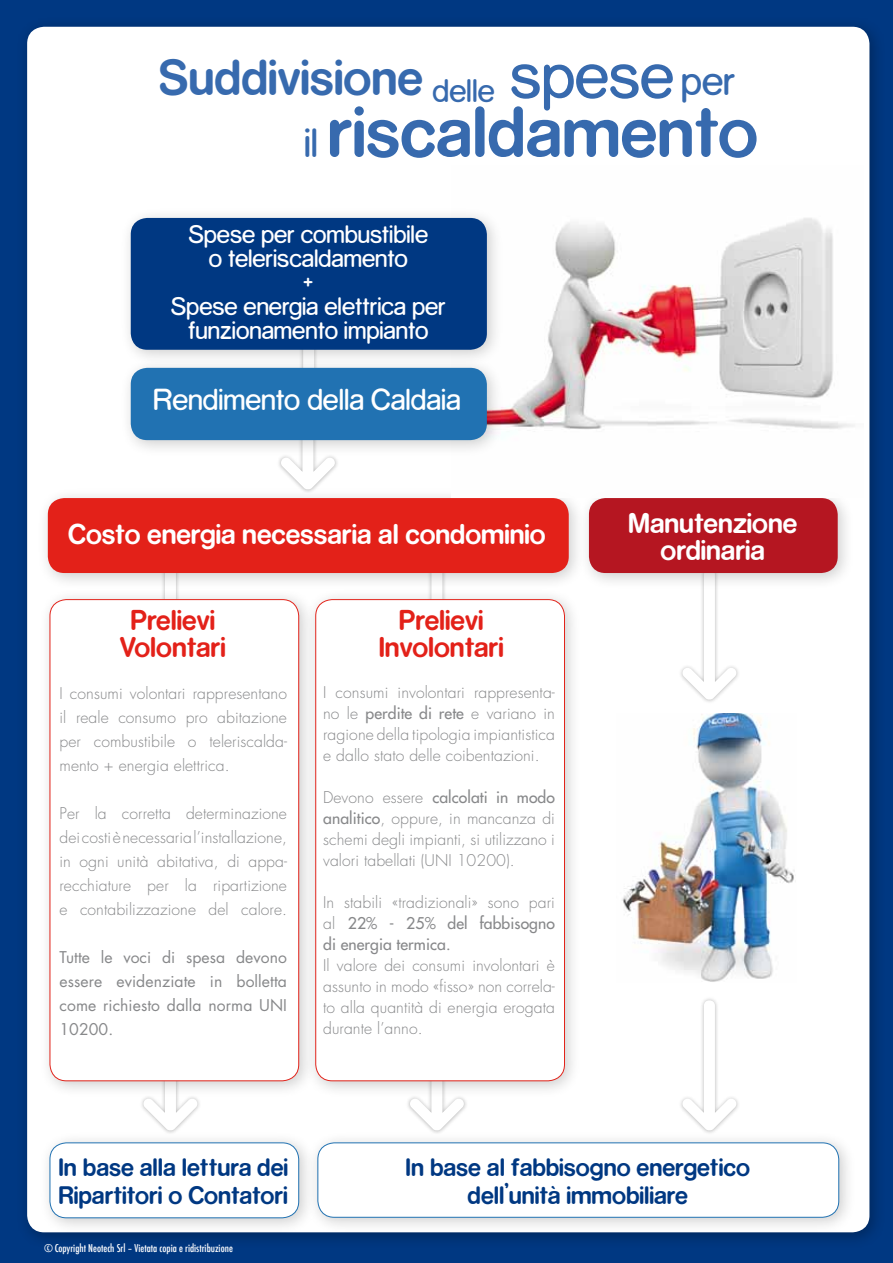
<style>
.page{position:relative;width:893px;height:1263px;background:#003882}
.page>*{position:absolute;margin:0;border:0;box-sizing:border-box;transform-origin:0 0}
.t1{font:700 64.2px "Rocko FLF";color:#376aae}
.t2{font:700 45px "Rocko FLF";color:#376aae}
.t3{font:27px "Rocko FLF";color:#fff}
.t4{font:700 25.5px/27px "Rocko FLF";color:#fff;text-align:center}
.t5{font:700 25.5px/27px "Rocko FLF";color:#e32119;text-align:center}
.t6{font:700 22.5px/27px "Rocko FLF";color:#003882}
.t7{font:22.5px/24px "Rocko FLF";color:#fff;text-align:center}
.t8{font:300 15.75px/21px "Futura";letter-spacing:.005em;color:#87888a;text-align:justify}
.t9{font:15.75px/24px "Futura";letter-spacing:.005em;color:#87888a;text-align:justify}
.t10{font:15.75px/21px "Futura";letter-spacing:.005em;color:#87888a;text-align:justify}
.t11{font:500 condensed 10.5px "Futura";color:#fff}
.s1{font-weight:400;font-size:58.2px}
.s2{font-weight:400;font-size:36.3px}
.s3{font-weight:400}
.s4{font-weight:300}
</style>
<div class="page">
<div style="left:16px;top:15px;width:871px;height:1234px;background:#000;opacity:.3"></div>
<div style="left:27px;top:27px;width:842px;height:1205px;background:#fff;border-radius:17px"></div>
<div style="left:38px;top:1131px;width:278px;height:104px;background:#000;opacity:.2"></div>
<div style="left:50px;top:1143px;width:249px;height:75px;background:#fff;border-radius:17px"></div>
<div style="left:50px;top:1142px;width:249px;height:76px;border:1px solid #2172b2;border-radius:17px"></div>
<svg style="left:682px;top:590px;width:54px;height:109px"></svg>
<div style="left:139px;top:1070px;width:63px;height:65px;background:#000;opacity:.3"></div>
<svg style="left:144px;top:1098px;width:53px;height:32px"></svg>
<div style="left:405px;top:1070px;width:63px;height:65px;background:#000;opacity:.3"></div>
<svg style="left:410px;top:1098px;width:54px;height:32px"></svg>
<div style="left:37px;top:487px;width:549px;height:103px;background:#000;opacity:.2"></div>
<div style="left:48px;top:498px;width:521px;height:75px;background:#e32119;border-radius:17px"></div>
<div style="left:38px;top:588px;width:278px;height:510px;background:#000;opacity:.2"></div>
<div style="left:50px;top:600px;width:249px;height:481px;background:#fff;border-radius:17px"></div>
<div style="left:50px;top:599px;width:249px;height:482px;border:1px solid #e2241b;border-radius:17px"></div>
<div style="left:304px;top:588px;width:278px;height:510px;background:#000;opacity:.2"></div>
<div style="left:316px;top:600px;width:248px;height:481px;background:#fff;border-radius:17px"></div>
<div style="left:315px;top:599px;width:250px;height:482px;border:1px solid #e2241b;border-radius:17px"></div>
<div style="left:578px;top:487px;width:277px;height:103px;background:#000;opacity:.2"></div>
<div style="left:589px;top:498px;width:249px;height:75px;background:#b51621;border-radius:17px"></div>
<img style="left:622px;top:713px;width:173px;height:269px">
<svg style="left:682px;top:1000px;width:54px;height:130px"></svg>
<div style="left:306px;top:1131px;width:550px;height:104px;background:#000;opacity:.2"></div>
<div style="left:318px;top:1143px;width:521px;height:74px;background:#fff;border-radius:17px"></div>
<div style="left:317px;top:1142px;width:522px;height:76px;border:1px solid #2172b2;border-radius:17px"></div>
<img style="left:451px;top:218px;width:404px;height:279px">
<div style="left:276px;top:429px;width:63px;height:65px;background:#000;opacity:.3"></div>
<svg style="left:281px;top:457px;width:54px;height:32px"></svg>
<div style="left:119px;top:207px;width:385px;height:160px;background:#000;opacity:.2"></div>
<div style="left:131px;top:218px;width:356px;height:132px;background:#003882;border-radius:17px"></div>
<div style="left:119px;top:356px;width:385px;height:101px;background:#000;opacity:.2"></div>
<div style="left:131px;top:368px;width:356px;height:72px;background:#2172b2;border-radius:17px"></div>
<h2 class="t2" style="left:159px;top:48px;width:578px">Suddivisione <sub>delle</sub> <span class="s1">spese</span> <span class="s2">per</span></h2>
<h1 class="t1" style="left:304px;top:89px;width:455px"><span class="s2">il</span> riscaldamento</h1>
<h3 class="t7" style="left:171px;top:222px;width:276px">Spese per combustibile<br>o teleriscaldamento<br>+<br>Spese energia elettrica per funzionamento impianto</h3>
<h3 class="t3" style="left:153px;top:383px;width:309px">Rendimento della Caldaia</h3>
<h3 class="t4" style="left:68px;top:520px;width:479px">Costo energia necessaria al condominio</h3>
<h3 class="t4" style="left:628px;top:508px;width:171px">Manutenzione ordinaria</h3>
<h3 class="t5" style="left:120px;top:606px;width:108px">Prelievi<br>Volontari</h3>
<h3 class="t5" style="left:379px;top:606px;width:126px">Prelievi<br>Involontari</h3>
<p class="t8" style="left:60px;top:682px;width:229px;line-height:24px">I consumi volontari rappresentano il reale consumo pro abitazione per combustibile o teleriscalda&shy;mento + energia elettrica.</p>
<p class="t8" style="left:60px;top:802px;width:229px;line-height:24px">Per la corretta determinazione dei costi è necessaria l’installazione, in ogni unità abitativa, di appa&shy;recchiature per la ripartizione e contabilizzazione del calore.</p>
<p class="t9" style="left:60px;top:945px;width:229px">Tutte le voci di spesa devono essere evidenziate in bolletta come richiesto dalla norma UNI 10200.</p>
<p class="t8" style="left:323px;top:681px;width:233px">I consumi involontari rappresenta&shy;no le <span class="s3">perdite di rete</span> e variano in ragione della tipologia impiantistica e dallo stato delle coibentazioni.</p>
<p class="t8" style="left:323px;top:786px;width:233px">Devono essere <span class="s3">calcolati in modo analitico</span>, oppure, in mancanza di schemi degli impianti, si utilizzano i valori tabellati (UNI 10200).</p>
<p class="t10" style="left:323px;top:891px;width:233px"><span class="s4">In stabili «tradizionali» sono pari al</span> 22% - 25% del fabbisogno di energia termica.</p>
<p class="t8" style="left:323px;top:954px;width:233px">Il valore dei consumi involontari è assunto in modo «fisso» non correla&shy;to alla quantità di energia erogata durante l’anno.</p>
<h3 class="t6" style="left:58px;top:1153px;width:231px">In base alla lettura dei<br>Ripartitori o Contatori</h3>
<h3 class="t6" style="left:406px;top:1153px;width:346px;text-align:center">In base al fabbisogno energetico dell’unità immobiliare</h3>
<p class="t11" style="left:44px;top:1241px;width:190px">© Copyright Neotech Srl – Vietata copia e ridistribuzione</p>
</div>
